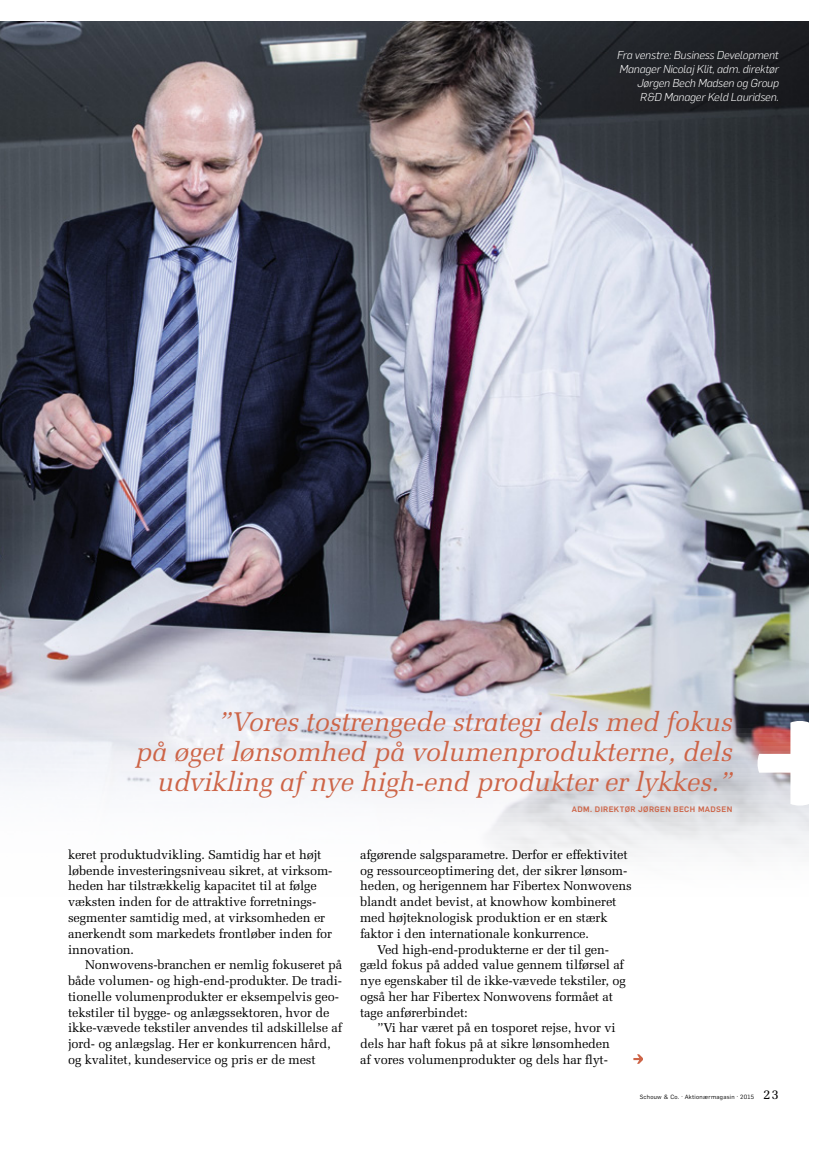
<style>
.page{position:relative;width:830px;height:1149px;background:#fff}
.page>*{position:absolute;margin:0;border:0;box-sizing:border-box;transform-origin:0 0}
.t1{font:italic 27px/30px "Melior LT Std";letter-spacing:-.01em;color:#cd6447;text-align:right}
.t2{font:13.5px "Melior LT Std";color:#000}
.t3{font:12.75px/15.8px "Melior LT Std";letter-spacing:-.01em;color:#000}
.t4{font:italic 300 11.25px/14.2px "Flama";letter-spacing:-.01em;color:#fff;text-align:right}
.t5{font:500 7.8px "Flama";letter-spacing:.05em;color:#cd6447}
.t6{font:6px "Flama";letter-spacing:.05em;color:#000}
</style>
<div class="page">
<img style="left:0;top:21px;width:808px;height:836px">
<svg style="left:633px;top:1053px;width:9px;height:10px"></svg>
<svg style="left:756px;top:720px;width:53px;height:86px"></svg>
<p class="t4" style="left:617px;top:47px;width:163px">Fra venstre: Business Development<br>Manager Nicolaj Klit, adm. direktør<br>Jørgen Bech Madsen og Group<br>R&amp;D Manager Keld Lauridsen.</p>
<h1 class="t1" style="left:135px;top:707px;width:598px">”Vores tostrengede strategi dels med fokus<br>på øget lønsomhed på volumenprodukterne, dels udvikling af nye high-end produkter er lykkes.”</h1>
<p class="t5" style="left:571px;top:803px;width:162px">ADM. DIREKTØR JØRGEN BECH MADSEN</p>
<p class="t3" style="left:360px;top:846px;width:269px">afgørende salgsparametre. Derfor er effektivitet</p>
<p class="t3" style="left:360px;top:862px;width:268px">og ressourceoptimering det, der sikrer lønsom-</p>
<p class="t3" style="left:360px;top:878px;width:273px">heden, og herigennem har Fibertex Nonwovens</p>
<p class="t3" style="left:360px;top:893px;width:258px">blandt andet bevist, at knowhow kombineret</p>
<p class="t3" style="left:360px;top:909px;width:249px">med højteknologisk produktion er en stærk</p>
<p class="t3" style="left:360px;top:925px;width:230px">faktor i den internationale konkurrence.</p>
<p class="t3" style="left:377px;top:941px;width:233px">Ved high-end-produkterne er der til gen-</p>
<p class="t3" style="left:360px;top:956px;width:265px">gæld fokus på added value gennem tilførsel af</p>
<p class="t3" style="left:360px;top:972px;width:267px">nye egenskaber til de ikke-vævede tekstiler, og</p>
<p class="t3" style="left:360px;top:988px;width:254px">også her har Fibertex Nonwovens formået at</p>
<p class="t3" style="left:360px;top:1004px;width:109px">tage anførerbindet:</p>
<p class="t3" style="left:377px;top:1019px;width:240px">”Vi har været på en tosporet rejse, hvor vi</p>
<p class="t3" style="left:360px;top:1035px;width:251px">dels har haft fokus på at sikre lønsomheden</p>
<p class="t3" style="left:360px;top:1051px;width:249px">af vores volumenprodukter og dels har flyt-</p>
<p class="t3" style="left:68px;top:846px;width:266px">keret produktudvikling. Samtidig har et højt løbende investeringsniveau sikret, at virksom&shy;heden har tilstrækkelig kapacitet til at følge væksten inden for de attraktive forretnings&shy;segmenter samtidig med, at virksomheden er anerkendt som markedets frontløber inden for innovation.</p>
<p class="t3" style="left:68px;top:956px;width:275px;text-indent:17px">Nonwovens-branchen er nemlig fokuseret på både volumen- og high-end-produkter. De tradi&shy;tionelle volumenprodukter er eksempelvis geo&shy;tekstiler til bygge- og anlægssektoren, hvor de ikke-vævede tekstiler anvendes til adskillelse af jord- og anlægslag. Her er konkurrencen hård, og kvalitet, kundeservice og pris er de mest</p>
<p class="t6" style="left:639px;top:1092px;width:116px">Schouw &amp; Co. · Aktionærmagasin · 2015</p>
<p class="t2" style="left:762px;top:1086px;width:17px">23</p>
</div>
